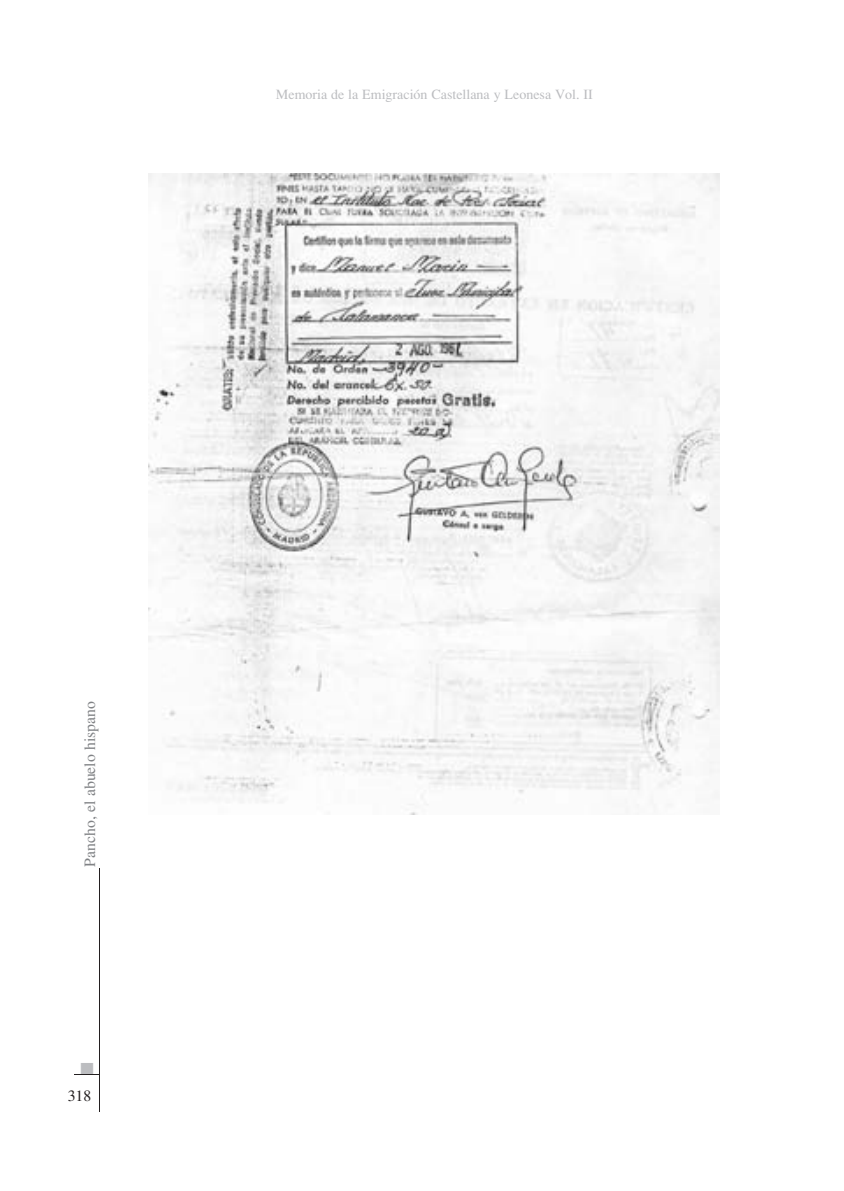
<style>
.page{position:relative;width:844px;height:1191px;background:#fff}
.page>*{position:absolute;margin:0;border:0;box-sizing:border-box;transform-origin:0 0}
.t1{font:17.5px "Zapf Dingbats ITC";color:#bcbdc0}
.t2{font:15.75px "Times";color:#808285}
.t3{font:15.75px "Times";color:#231f20}
.t4{font:14px "Times";color:#bcbdc0}
</style>
<div class="page">
<svg style="left:74px;top:1074px;width:25px;height:1px"></svg>
<hr style="left:99px;top:868px;width:1px;height:243px;background:#231f20">
<img style="left:149px;top:174px;width:570px;height:640px">
<p class="t4" style="left:276px;top:86px;width:318px">Memoria de la Emigración Castellana y Leonesa Vol. II</p>
<p class="t2" style="left:81px;top:866px;width:167px;rotate:-90deg">Pancho, el abuelo hispano</p>
<p class="t1" style="left:80px;top:1060px;width:15px">■</p>
<p class="t3" style="left:68px;top:1087px;width:25px">318</p>
</div>
